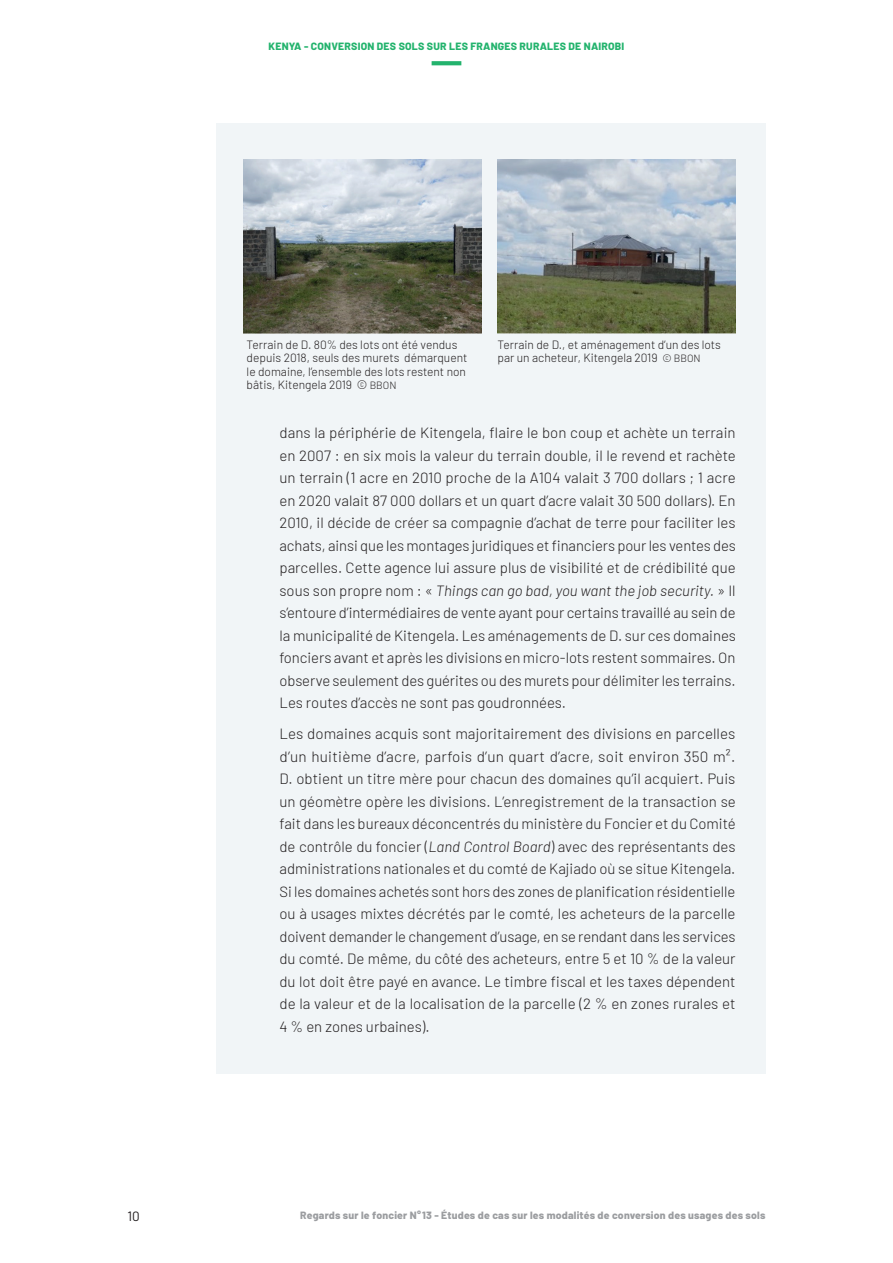
<style>
.page{position:relative;width:893px;height:1263px;background:#fff}
.page>*{position:absolute;margin:0;border:0;box-sizing:border-box;transform-origin:0 0}
.t1{font:300 14.85px/22.5px "Barlow";color:#231f20;text-align:justify}
.t2{font:13.5px "Barlow";color:#231f20}
.t3{font:300 12px/13.5px "Barlow";color:#231f20}
.t4{font:800 10.5px "Barlow";letter-spacing:.02em;color:#9b9da0}
.t5{font:800 10.5px "Barlow";letter-spacing:.02em;color:#23b36d}
.s1{font-size:10.5px}
.s2{font-style:italic}
</style>
<div class="page">
<svg style="left:432px;top:61px;width:29px;height:4px"></svg>
<div style="left:216px;top:123px;width:549px;height:951px;background:#f1f5f7"></div>
<img style="left:497px;top:159px;width:239px;height:175px">
<img style="left:243px;top:159px;width:239px;height:175px">
<p class="t5" style="left:269px;top:38px;width:357px">KENYA - CONVERSION DES SOLS SUR LES FRANGES RURALES DE NAIROBI</p>
<p class="t3" style="left:247px;top:337px;width:222px">Terrain de D. 80% des lots ont été vendus depuis 2018, seuls des murets démarquent le domaine, l’ensemble des lots restent non bâtis, Kitengela 2019 © <span class="s1">BBON</span></p>
<p class="t3" style="left:497px;top:337px;width:225px">Terrain de D., et aménagement d’un des lots par un acheteur, Kitengela 2019 <span class="s1">© BBON</span></p>
<p class="t1" style="left:279px;top:421px;width:458px">dans la périphérie de Kitengela, flaire le bon coup et achète un terrain en 2007 : en six mois la valeur du terrain double, il le revend et rachète un terrain (1 acre en 2010 proche de la A104 valait 3 700 dollars ; 1 acre en 2020 valait 87 000 dollars et un quart d’acre valait 30 500 dollars). En 2010, il décide de créer sa compagnie d’achat de terre pour faciliter les achats, ainsi que les montages juridiques et financiers pour les ventes des parcelles. Cette agence lui assure plus de visibilité et de crédibilité que sous son propre nom : « <span class="s2">Things can go bad, you want the job security.</span> » Il s’entoure d’intermédiaires de vente ayant pour certains travaillé au sein de la municipalité de Kitengela. Les aménagements de D. sur ces domaines fonciers avant et après les divisions en micro-lots restent sommaires. On observe seulement des guérites ou des murets pour délimiter les terrains.<br>Les routes d’accès ne sont pas goudronnées.</p>
<p class="t1" style="left:279px;top:722px;width:458px">Les domaines acquis sont majoritairement des divisions en parcelles d’un huitième d’acre, parfois d’un quart d’acre, soit environ 350 m².<br>D. obtient un titre mère pour chacun des domaines qu’il acquiert. Puis un géomètre opère les divisions. L’enregistrement de la transaction se fait dans les bureaux déconcentrés du ministère du Foncier et du Comité de contrôle du foncier (<span class="s2">Land Control Board</span>) avec des représentants des administrations nationales et du comté de Kajiado où se situe Kitengela.<br>Si les domaines achetés sont hors des zones de planification résidentielle ou à usages mixtes décrétés par le comté, les acheteurs de la parcelle doivent demander le changement d’usage, en se rendant dans les services du comté. De même, du côté des acheteurs, entre 5 et 10 % de la valeur du lot doit être payé en avance. Le timbre fiscal et les taxes dépendent de la valeur et de la localisation de la parcelle (2 % en zones rurales et 4 % en zones urbaines).</p>
<p class="t2" style="left:128px;top:1207px;width:14px">10</p>
<p class="t4" style="left:300px;top:1208px;width:467px">Regards sur le foncier N°13 - Études de cas sur les modalités de conversion des usages des sols</p>
</div>
